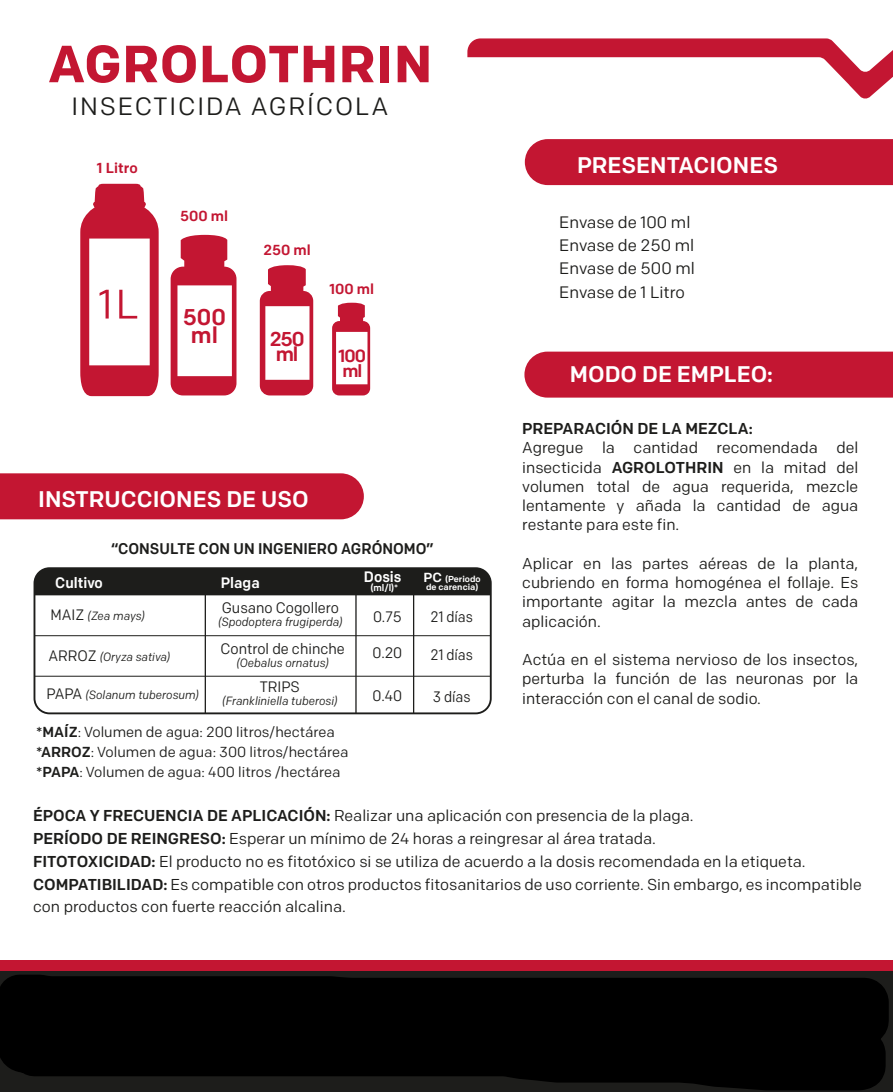
<style>
.page{position:relative;width:893px;height:1092px;background:#fff}
.page>*{position:absolute;margin:0;border:0;box-sizing:border-box;transform-origin:0 0}
.t1{font:700 52.15px "Colfax";letter-spacing:.015em;color:#c31632}
.t2{font:25.03px "Colfax";letter-spacing:.075em;color:#1d1d1b}
.t3{font:500 22.75px/18.2px "Colfax";color:#c31632;text-align:center}
.t4{font:500 22.57px "Colfax";color:#fff}
.t5{font:500 19.95px/15.9px "Colfax";color:#c31632;text-align:center}
.t6{font:500 17.68px/15.9px "Colfax";color:#c31632}
.t7{font:16.62px/23.3px "Colfax";color:#1d1d1b}
.t8{font:15.75px/19.2px "Colfax";color:#1d1d1b;text-align:justify}
.t9{font:500 15.75px "Colfax";color:#1d1d1b}
.t10{font:500 15.4px "Colfax";color:#1d1d1b;scale:.95 1}
.t11{font:15.05px "Colfax";color:#1d1d1b;scale:.95 1}
.t12{font:15.05px "Colfax";color:#1d1d1b;scale:.9 1}
.t13{font:500 15.05px "Colfax";color:#fff;scale:.95 1}
.t14{font:14.53px/19.9px "Colfax";color:#1d1d1b}
.t15{font:500 14.53px "Colfax";color:#c31632}
.t16{font:italic 11.9px "Colfax";color:#1d1d1b;scale:.95 1}
.t17{font:500 9.62px "Colfax";color:#fff;scale:.95 1}
.t18{font:500 8.75px/7.5px "Colfax";color:#fff}
.s1{font-size:13.12px}
.s2{font-style:normal;font-size:15.05px}
.s3{font-weight:500}
</style>
<div class="page">
<svg style="left:467px;top:38px;width:426px;height:61px"></svg>
<div style="left:0;top:473px;width:364px;height:46px;background:#c31632"></div>
<div style="left:525px;top:139px;width:368px;height:46px;background:#c31632"></div>
<div style="left:524px;top:351px;width:369px;height:46px;background:#c31632"></div>
<div style="left:0;top:960px;width:893px;height:11px;background:#c31632"></div>
<div style="left:0;top:971px;width:893px;height:120px;background:#1d1d1b"></div>
<div style="left:34px;top:570px;width:455px;height:25px;background:#1d1d1b"></div>
<hr style="left:355px;top:594px;width:2px;height:119px;background:#1d1d1b">
<hr style="left:413px;top:594px;width:1px;height:119px;background:#1d1d1b">
<hr style="left:205px;top:594px;width:1px;height:119px;background:#1d1d1b">
<div style="left:34px;top:567px;width:458px;height:147px;border:2px solid #1d1d1b;border-radius:15px"></div>
<hr style="left:34px;top:635px;width:457px;height:1px;background:#1d1d1b">
<hr style="left:34px;top:676px;width:457px;height:1px;background:#1d1d1b">
<svg style="left:80px;top:184px;width:79px;height:212px"></svg>
<svg style="left:171px;top:235px;width:65px;height:160px"></svg>
<svg style="left:260px;top:265px;width:53px;height:130px"></svg>
<svg style="left:332px;top:303px;width:38px;height:92px"></svg>
<svg style="left:0;top:975px;width:889px;height:115px;background:#030302"></svg>
<h1 class="t1" style="left:48px;top:32px;width:386px">AGROLOTHRIN</h1>
<h2 class="t2" style="left:71px;top:91px;width:319px">INSECTICIDA AGRÍCOLA</h2>
<p class="t15" style="left:97px;top:159px;width:42px">1 Litro</p>
<p class="t15" style="left:180px;top:207px;width:50px">500 ml</p>
<h3 class="t3" style="left:183px;top:308px;width:45px">500 ml</h3>
<p class="t15" style="left:263px;top:241px;width:49px">250 ml</p>
<p class="t5" style="left:270px;top:330px;width:36px">250 ml</p>
<p class="t15" style="left:329px;top:280px;width:46px">100 ml</p>
<p class="t6" style="left:339px;top:347px;width:29px">100 ml</p>
<h3 class="t4" style="left:38px;top:485px;width:272px">INSTRUCCIONES DE USO</h3>
<p class="t10" style="left:112px;top:539px;width:340px">“CONSULTE CON UN INGENIERO AGRÓNOMO”</p>
<p class="t13" style="left:55px;top:573px;width:52px">Cultivo</p>
<p class="t13" style="left:221px;top:573px;width:42px">Plaga</p>
<p class="t13" style="left:364px;top:567px;width:41px">Dosis</p>
<p class="t17" style="left:370px;top:582px;width:31px">(ml/l)*</p>
<p class="t18" style="left:424px;top:575px;width:59px"><span class="s1">PC</span> (Periodo de carencia)</p>
<p class="t16" style="left:50px;top:608px;width:101px"><span class="s2">MAIZ</span> (Zea mays)</p>
<p class="t16" style="left:48px;top:649px;width:130px"><span class="s2">ARROZ</span> (Oryza sativa)</p>
<p class="t16" style="left:47px;top:687px;width:162px"><span class="s2">PAPA</span> (Solanum tuberosum)</p>
<p class="t11" style="left:222px;top:598px;width:125px">Gusano Cogollero</p>
<p class="t16" style="left:218px;top:614px;width:133px">(Spodoptera frugiperda)</p>
<p class="t11" style="left:373px;top:607px;width:32px">0.75</p>
<p class="t12" style="left:431px;top:608px;width:48px">21 días</p>
<p class="t11" style="left:221px;top:639px;width:132px">Control de chinche</p>
<p class="t16" style="left:237px;top:656px;width:99px">(Oebalus ornatus)</p>
<p class="t11" style="left:372px;top:643px;width:33px">0.20</p>
<p class="t12" style="left:431px;top:645px;width:48px">21 días</p>
<p class="t11" style="left:260px;top:677px;width:44px">TRIPS</p>
<p class="t16" style="left:222px;top:693px;width:123px">(Frankliniella tuberosi)</p>
<p class="t11" style="left:372px;top:687px;width:33px">0.40</p>
<p class="t12" style="left:433px;top:687px;width:43px">3 días</p>
<p class="t14" style="left:36px;top:721px;width:314px"><span class="s3">*MAÍZ</span>: Volumen de agua: 200 litros/hectárea <span class="s3">*ARROZ</span>: Volumen de agua: 300 litros/hectárea <span class="s3">*PAPA</span>: Volumen de agua: 400 litros /hectárea</p>
<h3 class="t4" style="left:577px;top:152px;width:203px">PRESENTACIONES</h3>
<p class="t7" style="left:559px;top:210px;width:137px">Envase de 100 ml<br>Envase de 250 ml<br>Envase de 500 ml<br>Envase de 1 Litro</p>
<h3 class="t4" style="left:570px;top:360px;width:205px">MODO DE EMPLEO:</h3>
<p class="t9" style="left:522px;top:419px;width:232px">PREPARACIÓN DE LA MEZCLA:</p>
<p class="t8" style="left:522px;top:438px;width:338px">Agregue la cantidad recomendada del insecticida <span class="s3">AGROLOTHRIN</span> en la mitad del volumen total de agua requerida, mezcle lentamente y añada la cantidad de agua restante para este fin.</p>
<p class="t8" style="left:522px;top:553px;width:338px">Aplicar en las partes aéreas de la planta, cubriendo en forma homogénea el follaje. Es importante agitar la mezcla antes de cada aplicación.</p>
<p class="t8" style="left:522px;top:650px;width:338px">Actúa en el sistema nervioso de los insectos, perturba la función de las neuronas por la interacción con el canal de sodio.</p>
<p class="t8" style="left:33px;top:804px;width:830px;line-height:22.8px;text-align:left"><span class="s3">ÉPOCA Y FRECUENCIA DE APLICACIÓN:</span> Realizar una aplicación con presencia de la plaga.<br><span class="s3">PERÍODO DE REINGRESO:</span> Esperar un mínimo de 24 horas a reingresar al área tratada.<br><span class="s3">FITOTOXICIDAD:</span> El producto no es fitotóxico si se utiliza de acuerdo a la dosis recomendada en la etiqueta.<br><span class="s3">COMPATIBILIDAD:</span> Es compatible con otros productos fitosanitarios de uso corriente. Sin embargo, es incompatible con productos con fuerte reacción alcalina.</p>
</div>
